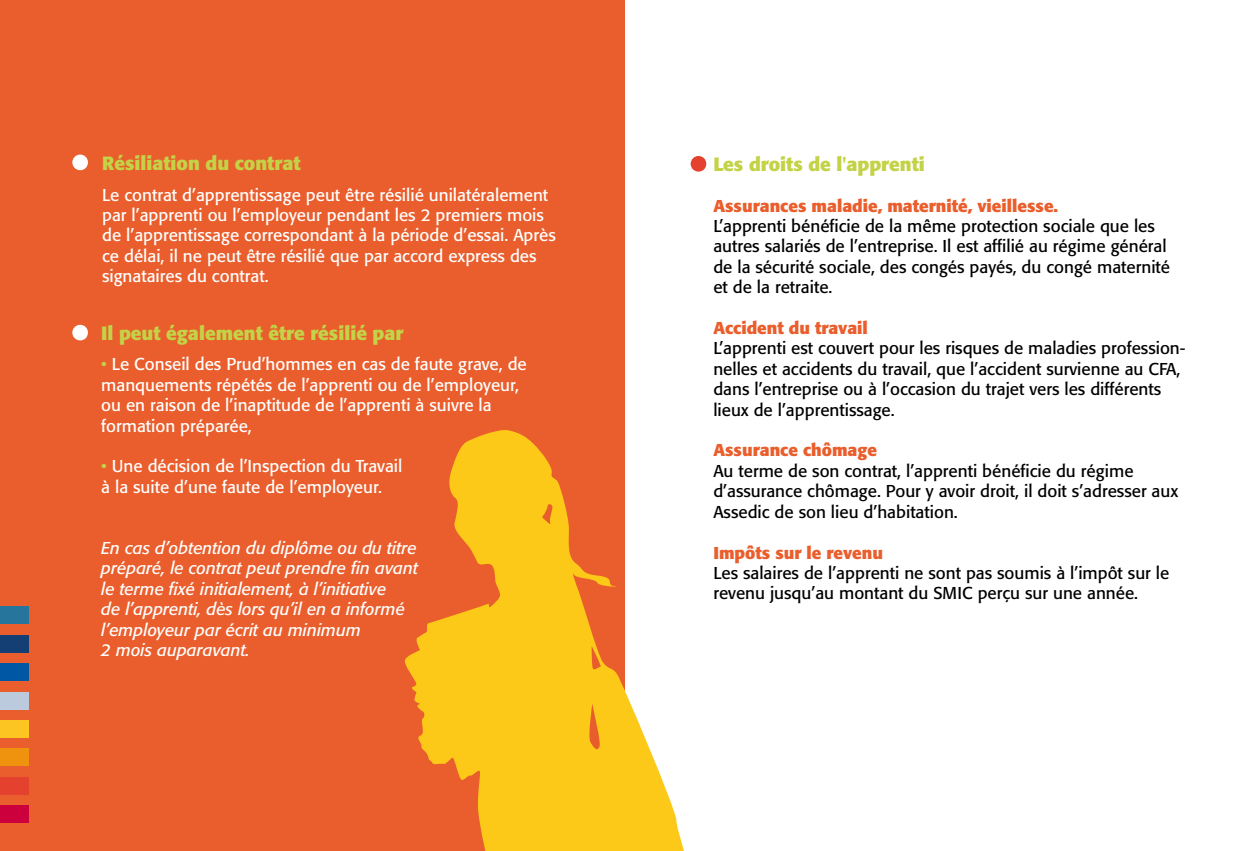
<style>
.page{position:relative;width:1248px;height:851px;background:#fff}
.page>*{position:absolute;margin:0;border:0;box-sizing:border-box;transform-origin:0 0}
.t1{font:700 19px "Formata";color:#c3d246}
.t2{font:17px/20.4px "Formata";color:#000}
.t3{font:17px/20.4px "Formata";color:#fff}
.t4{font:italic 17px/20.4px "Formata";color:#fff}
.t5{font:700 17px "Formata";color:#e95e2c}
.s1{color:#c3d246}
</style>
<div class="page">
<div style="left:0;top:0;width:624px;height:850px;background:#e95e2c"></div>
<div style="left:72px;top:154px;width:16px;height:16px;background:#fff;border-radius:50%"></div>
<div style="left:0;top:805px;width:28px;height:17px;background:#cb003c"></div>
<div style="left:0;top:748px;width:28px;height:17px;background:#ef930e"></div>
<div style="left:0;top:777px;width:28px;height:17px;background:#e4412e"></div>
<div style="left:0;top:720px;width:28px;height:17px;background:#fcc522"></div>
<div style="left:0;top:692px;width:28px;height:17px;background:#bbcadd"></div>
<div style="left:0;top:663px;width:28px;height:17px;background:#0057a3"></div>
<div style="left:0;top:635px;width:28px;height:17px;background:#143f74"></div>
<div style="left:0;top:606px;width:28px;height:17px;background:#26759c"></div>
<svg style="left:405px;top:430px;width:279px;height:420px;fill:#fdc918"></svg>
<svg style="left:542px;top:502px;width:11px;height:24px"></svg>
<svg style="left:591px;top:646px;width:11px;height:24px"></svg>
<svg style="left:587px;top:703px;width:14px;height:49px"></svg>
<div style="left:72px;top:325px;width:16px;height:15px;background:#fff;border-radius:50%"></div>
<div style="left:690px;top:156px;width:16px;height:15px;background:#e4412e;border-radius:50%"></div>
<p class="t1" style="left:102px;top:151px;width:200px">Résiliation du contrat</p>
<p class="t3" style="left:102px;top:184px;width:455px">Le contrat d’apprentissage peut être résilié unilatéralement par l’apprenti ou l’employeur pendant les 2 premiers mois de l’apprentissage correspondant à la période d’essai. Après ce délai, il ne peut être résilié que par accord express des signataires du contrat.</p>
<p class="t1" style="left:101px;top:321px;width:304px">Il peut également être résilié par</p>
<p class="t3" style="left:101px;top:354px;width:427px"><span class="s1">•</span> Le Conseil des Prud’hommes en cas de faute grave, de manquements répétés de l’apprenti ou de l’employeur, ou en raison de l’inaptitude de l’apprenti à suivre la formation préparée,</p>
<p class="t3" style="left:101px;top:456px;width:303px"><span class="s1">•</span> Une décision de l’Inspection du Travail à la suite d’une faute de l’employeur.</p>
<p class="t4" style="left:101px;top:537px;width:318px">En cas d’obtention du diplôme ou du titre préparé, le contrat peut prendre fin avant le terme fixé initialement, à l’initiative<br>de l’apprenti, dès lors qu’il en a informé l’employeur par écrit au minimum<br>2 mois auparavant.</p>
<p class="t1" style="left:713px;top:152px;width:213px">Les droits de l'apprenti</p>
<p class="t5" style="left:713px;top:195px;width:346px">Assurances maladie, maternité, vieillesse.</p>
<p class="t2" style="left:713px;top:216px;width:458px">L’apprenti bénéficie de la même protection sociale que les autres salariés de l’entreprise. Il est affilié au régime général de la sécurité sociale, des congés payés, du congé maternité et de la retraite.</p>
<p class="t5" style="left:713px;top:317px;width:156px">Accident du travail</p>
<p class="t2" style="left:713px;top:338px;width:473px">L’apprenti est couvert pour les risques de maladies profession&shy;nelles et accidents du travail, que l’accident survienne au CFA, dans l’entreprise ou à l’occasion du trajet vers les différents lieux de l’apprentissage.</p>
<p class="t5" style="left:713px;top:439px;width:165px">Assurance chômage</p>
<p class="t2" style="left:713px;top:460px;width:466px">Au terme de son contrat, l’apprenti bénéficie du régime d’assurance chômage. Pour y avoir droit, il doit s’adresser aux<br>Assedic de son lieu d’habitation.</p>
<p class="t5" style="left:713px;top:541px;width:171px">Impôts sur le revenu</p>
<p class="t2" style="left:713px;top:562px;width:457px">Les salaires de l’apprenti ne sont pas soumis à l’impôt sur le revenu jusqu’au montant du Smic perçu sur une année.</p>
</div>
